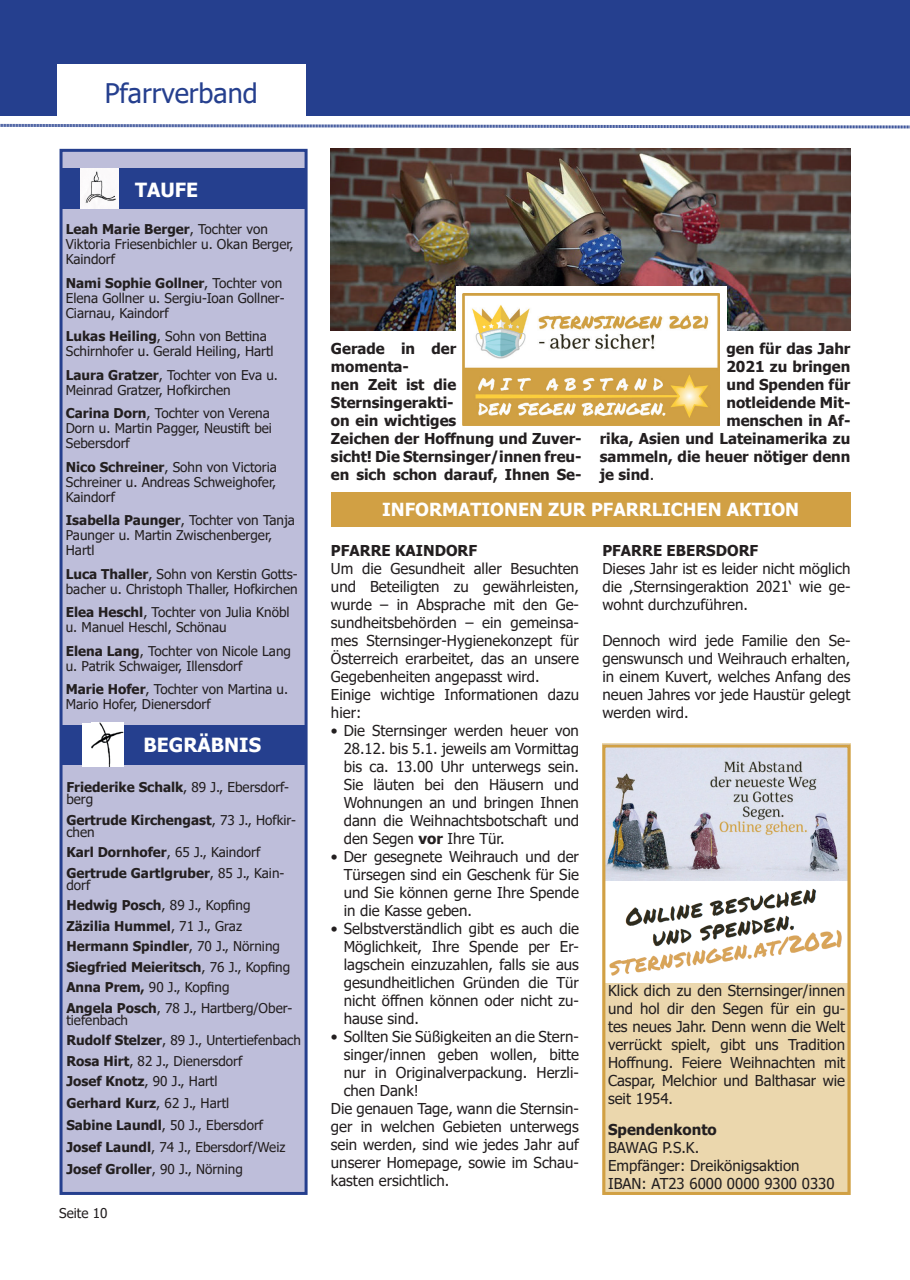
<style>
.page{position:relative;width:910px;height:1280px;background:#fff}
.page>*{position:absolute;margin:0;border:0;box-sizing:border-box;transform-origin:0 0}
.t1{font:27px "Tahoma";color:#253f8e}
.t2{font:700 19.5px "Tahoma";color:#fff}
.t3{font:700 18px "Tahoma";color:#fff}
.t4{font:15px/18px "Tahoma";color:#231f20;text-align:justify}
.t5{font:700 15px/18px "Tahoma";color:#231f20}
.t6{font:13.5px/15px "Tahoma";color:#231f20}
.t7{font:700 13.5px/12px "Tahoma";color:#231f20}
.s1{font-weight:700}
.s2{font-weight:400}
</style>
<div class="page">
<div style="left:602px;top:743px;width:248px;height:452px;background:#ebd7ad"></div>
<img style="left:331px;top:149px;width:519px;height:182px">
<div style="left:456px;top:286px;width:270px;height:138px;background:#fff"></div>
<div style="left:60px;top:149px;width:248px;height:1046px;background:#bebeda;border:3px solid #253f8e"></div>
<div style="left:60px;top:168px;width:246px;height:41px;background:#253f8e"></div>
<div style="left:135px;top:179px;width:172px;height:20px;background:#253f8e"></div>
<img style="left:80px;top:168px;width:38px;height:41px">
<div style="left:61px;top:725px;width:245px;height:39px;background:#253f8e"></div>
<div style="left:83px;top:723px;width:41px;height:43px;background:#fff"></div>
<img style="left:92px;top:723px;width:31px;height:43px">
<img style="left:462px;top:293px;width:258px;height:133px">
<div style="left:331px;top:492px;width:519px;height:34px;background:#d1a044"></div>
<img style="left:606px;top:748px;width:240px;height:134px">
<svg style="left:606px;top:882px;width:240px;height:100px;background:#e6e2db"></svg>
<div style="left:602px;top:744px;width:248px;height:451px;border:3px solid #d1a044"></div>
<div style="left:0;top:0;width:910px;height:116px;background:#253f8e"></div>
<div style="left:57px;top:64px;width:248px;height:53px;background:#fff"></div>
<svg style="left:0;top:123px;width:910px;height:6px"></svg>
<h1 class="t1" style="left:105px;top:75px;width:155px">Pfarrverband</h1>
<h2 class="t2" style="left:135px;top:176px;width:65px">TAUFE</h2>
<p class="t6" style="left:66px;top:223px;width:229px"><span class="s1">Leah Marie Berger</span>, Tochter von<br>Viktoria Friesenbichler u. Okan Berger,<br>Kaindorf</p>
<p class="t6" style="left:66px;top:276px;width:220px"><span class="s1">Nami Sophie Gollner</span>, Tochter von<br>Elena Gollner u. Sergiu-Ioan Gollner-<br>Ciarnau, Kaindorf</p>
<p class="t6" style="left:66px;top:330px;width:209px"><span class="s1">Lukas Heiling</span>, Sohn von Bettina<br>Schirnhofer u. Gerald Heiling, Hartl</p>
<p class="t6" style="left:66px;top:368px;width:214px"><span class="s1">Laura Gratzer</span>, Tochter von Eva u.<br>Meinrad Gratzer, Hofkirchen</p>
<p class="t6" style="left:66px;top:407px;width:208px"><span class="s1">Carina Dorn</span>, Tochter von Verena<br>Dorn u. Martin Pagger, Neustift bei<br>Sebersdorf</p>
<p class="t6" style="left:66px;top:460px;width:213px;text-align:justify"><span class="s1">Nico Schreiner</span>, Sohn von Victoria Schreiner u. Andreas Schweighofer, Kaindorf</p>
<p class="t6" style="left:66px;top:514px;width:231px"><span class="s1">Isabella Paunger</span>, Tochter von Tanja<br>Paunger u. Martin Zwischenberger,<br>Hartl</p>
<p class="t6" style="left:66px;top:567px;width:233px"><span class="s1">Luca Thaller</span>, Sohn von Kerstin Gotts&shy;bacher u. Christoph Thaller, Hofkirchen</p>
<p class="t6" style="left:66px;top:606px;width:225px"><span class="s1">Elea Heschl</span>, Tochter von Julia Knöbl u. Manuel Heschl, Schönau</p>
<p class="t6" style="left:66px;top:644px;width:227px"><span class="s1">Elena Lang</span>, Tochter von Nicole Lang u. Patrik Schwaiger, Illensdorf</p>
<p class="t6" style="left:66px;top:683px;width:224px"><span class="s1">Marie Hofer</span>, Tochter von Martina u.<br>Mario Hofer, Dienersdorf</p>
<h2 class="t2" style="left:143px;top:732px;width:119px">BEGRÄBNIS</h2>
<p class="t6" style="left:66px;top:782px;width:224px;line-height:12px"><span class="s1">Friederike Schalk</span>, 89 J., Ebersdorf&shy;berg</p>
<p class="t7" style="left:66px;top:814px;width:231px">Gertrude Kirchengast<span class="s2">, 73 J., Hofkir&shy;chen</span></p>
<p class="t7" style="left:66px;top:842px;width:220px;line-height:20.5px">Karl Dornhofer<span class="s2">, 65 J., Kaindorf<br></span>Gertrude Gartlgruber<span class="s2">, 85 J., Kain-</span></p>
<p class="t6" style="left:66px;top:875px;width:227px;line-height:20.5px">dorf<br><span class="s1">Hedwig Posch</span>, 89 J., Kopfing<br><span class="s1">Zäzilia Hummel</span>, 71 J., Graz<br><span class="s1">Hermann Spindler</span>, 70 J., Nörning<br><span class="s1">Siegfried Meieritsch</span>, 76 J., Kopfing<br><span class="s1">Anna Prem,</span> 90 J., Kopfing<br><span class="s1">Angela Posch</span>, 78 J., Hartberg/Ober-</p>
<p class="t6" style="left:66px;top:1010px;width:236px;line-height:20.5px">tiefenbach<br><span class="s1">Rudolf Stelzer</span>, 89 J., Untertiefenbach<br><span class="s1">Rosa Hirt</span>, 82 J., Dienersdorf<br><span class="s1">Josef Knotz</span>, 90 J., Hartl</p>
<p class="t6" style="left:66px;top:1093px;width:221px;line-height:22px"><span class="s1">Gerhard Kurz</span>, 62 J., Hartl<br><span class="s1">Sabine Laundl</span>, 50 J., Ebersdorf<br><span class="s1">Josef Laundl</span>, 74 J., Ebersdorf/Weiz<br><span class="s1">Josef Groller</span>, 90 J., Nörning</p>
<p class="t6" style="left:59px;top:1206px;width:50px">Seite 10</p>
<p class="t5" style="left:331px;top:341px;width:252px">Gerade in der<br>momenta-<br>nen Zeit ist die<br>Sternsingerakti-<br>on ein wichtiges<br>Zeichen der Hoffnung und Zuver&shy;sicht! Die Sternsinger/innen freu&shy;en sich schon darauf, Ihnen Se-</p>
<p class="t5" style="left:726px;top:341px;width:126px">gen für das Jahr</p>
<p class="t5" style="left:726px;top:359px;width:126px">2021 zu bringen</p>
<p class="t5" style="left:726px;top:377px;width:126px">und Spenden für</p>
<p class="t5" style="left:726px;top:395px;width:126px">notleidende Mit-</p>
<p class="t5" style="left:726px;top:413px;width:126px">menschen in Af-</p>
<p class="t5" style="left:600px;top:431px;width:252px">rika, Asien und Lateinamerika zu</p>
<p class="t5" style="left:600px;top:449px;width:252px">sammeln, die heuer nötiger denn</p>
<p class="t5" style="left:600px;top:467px;width:56px">je sind<span class="s2">.</span></p>
<p class="t3" style="left:382px;top:497px;width:418px">INFORMATIONEN ZUR PFARRLICHEN AKTION</p>
<p class="t5" style="left:331px;top:542px;width:148px">PFARRE KAINDORF</p>
<p class="t4" style="left:331px;top:560px;width:250px;text-align:left">Um die Gesundheit aller Besuchten und Beteiligten zu gewährleisten, wurde – in Absprache mit den Ge&shy;sundheitsbehörden – ein gemeinsa&shy;mes Sternsinger-Hygienekonzept für<br>Österreich erarbeitet, das an unsere<br>Gegebenheiten angepasst wird.<br>Einige wichtige Informationen dazu hier:</p>
<p class="t4" style="left:344px;top:722px;width:237px;text-indent:-13px">• Die Sternsinger werden heuer von 28.12. bis 5.1. jeweils am Vormittag bis ca. 13.00 Uhr unterwegs sein.<br>Sie läuten bei den Häusern und Wohnungen an und bringen Ihnen dann die Weihnachtsbotschaft und den Segen <span class="s1">vor</span> Ihre Tür.</p>
<p class="t4" style="left:344px;top:848px;width:237px;text-indent:-13px">• Der gesegnete Weihrauch und der Türsegen sind ein Geschenk für Sie und Sie können gerne Ihre Spende in die Kasse geben.</p>
<p class="t4" style="left:344px;top:920px;width:237px;text-indent:-13px">• Selbstverständlich gibt es auch die Möglichkeit, Ihre Spende per Er&shy;lagschein einzuzahlen, falls sie aus gesundheitlichen Gründen die Tür nicht öffnen können oder nicht zu&shy;hause sind.</p>
<p class="t4" style="left:331px;top:1028px;width:250px">• Sollten Sie Süßigkeiten an die Stern-</p>
<p class="t4" style="left:344px;top:1046px;width:237px">singer/innen geben wollen, bitte</p>
<p class="t4" style="left:344px;top:1064px;width:237px">nur in Originalverpackung. Herzli-</p>
<p class="t4" style="left:344px;top:1082px;width:77px">chen Dank!</p>
<p class="t4" style="left:331px;top:1100px;width:250px">Die genauen Tage, wann die Sternsin-</p>
<p class="t4" style="left:331px;top:1118px;width:249px">ger in welchen Gebieten unterwegs</p>
<p class="t4" style="left:331px;top:1136px;width:250px">sein werden, sind wie jedes Jahr auf</p>
<p class="t4" style="left:331px;top:1154px;width:250px">unserer Homepage, sowie im Schau-</p>
<p class="t4" style="left:331px;top:1172px;width:120px">kasten ersichtlich.</p>
<p class="t5" style="left:602px;top:542px;width:157px">PFARRE EBERSDORF</p>
<p class="t4" style="left:602px;top:560px;width:250px">Dieses Jahr ist es leider nicht möglich die ,Sternsingeraktion 2021‘ wie ge&shy;wohnt durchzuführen.</p>
<p class="t4" style="left:602px;top:632px;width:250px">Dennoch wird jede Familie den Se&shy;genswunsch und Weihrauch erhalten, in einem Kuvert, welches Anfang des neuen Jahres vor jede Haustür gelegt werden wird.</p>
<p class="t4" style="left:608px;top:983px;width:239px">Klick dich zu den Sternsinger/innen und hol dir den Segen für ein gu&shy;tes neues Jahr. Denn wenn die Welt verrückt spielt, gibt uns Tradition Hoffnung. Feiere Weihnachten mit Caspar, Melchior und Balthasar wie seit 1954.</p>
<p class="t5" style="left:608px;top:1121px;width:110px">Spendenkonto</p>
<p class="t4" style="left:608px;top:1139px;width:228px;text-align:left">BAWAG P.S.K.<br>Empfänger: Dreikönigsaktion<br>IBAN: AT23 6000 0000 9300 0330</p>
</div>
